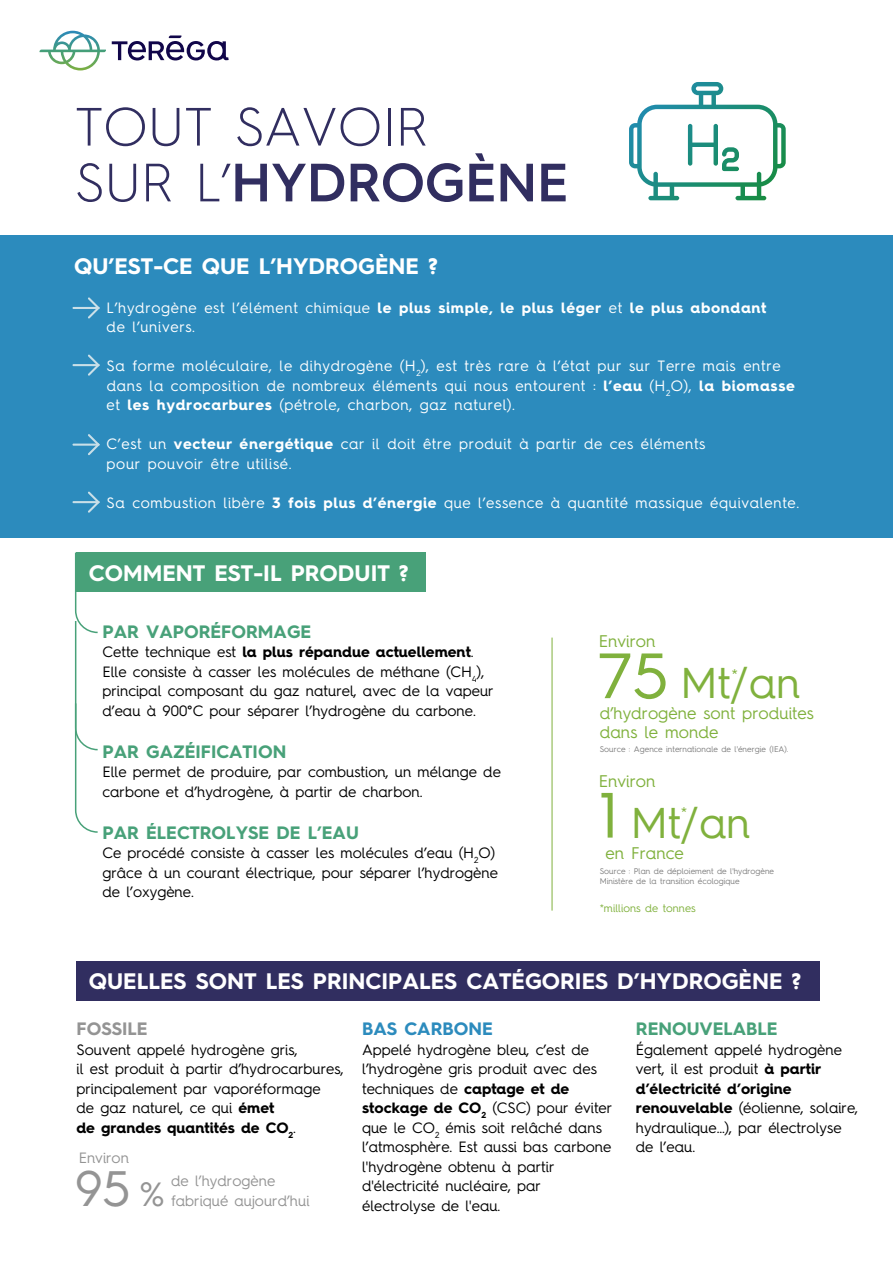
<style>
.page{position:relative;width:893px;height:1263px;background:#fff}
.page>*{position:absolute;margin:0;border:0;box-sizing:border-box;transform-origin:0 0}
.t1{font:300 54px/55.8px "Hurme Geometric Sans 4";color:#312e60}
.t2{font:49.95px "Hurme Geometric Sans 4";color:#949494}
.t3{font:43.2px "Hurme Geometric Sans 4";color:#80b13d}
.t4{font:700 22.5px "Hurme Geometric Sans 4";color:#fff}
.t5{font:700 18px "Hurme Geometric Sans 4";color:#48a179}
.t6{font:700 18px "Hurme Geometric Sans 4";color:#2c8bbd}
.t7{font:700 18px "Hurme Geometric Sans 4";color:#949494}
.t8{font:16.95px/18.5px "Hurme Geometric Sans 4";color:#80b13d}
.t9{font:15px/19.5px "Hurme Geometric Sans 4";color:#000}
.t10{font:15px/19.5px "Hurme Geometric Sans 4";letter-spacing:.045em;color:#fff}
.t11{font:15px/19.5px "Hurme Geometric Sans 4";color:#949494}
.t12{font:10.95px "Hurme Geometric Sans 4";color:#80b13d}
.t13{font:8.25px/10.2px "Hurme Geometric Sans 4";color:#7e7e7e}
.s1{font-weight:600}
.s2{font-weight:700}
.s3{font-size:64.05px}
.s4{font-size:33.6px}
</style>
<div class="page">
<svg style="left:112px;top:35px;width:117px;height:26px"></svg>
<svg style="left:39px;top:31px;width:67px;height:39px"></svg>
<div style="left:0;top:235px;width:893px;height:302px;background:#2c8bbd"></div>
<div style="left:76px;top:553px;width:349px;height:39px;background:#48a179"></div>
<div style="left:76px;top:961px;width:743px;height:39px;background:#312e60"></div>
<svg style="left:629px;top:82px;width:157px;height:118px"></svg>
<hr style="left:72px;top:307px;width:27px;height:2px;background:#c9dfe8">
<svg style="left:88px;top:297px;width:12px;height:21px"></svg>
<hr style="left:72px;top:364px;width:27px;height:2px;background:#c9dfe8">
<svg style="left:88px;top:354px;width:12px;height:22px"></svg>
<hr style="left:72px;top:444px;width:27px;height:2px;background:#c9dfe8">
<svg style="left:88px;top:434px;width:12px;height:21px"></svg>
<hr style="left:72px;top:501px;width:27px;height:2px;background:#c9dfe8">
<svg style="left:88px;top:491px;width:12px;height:22px"></svg>
<svg style="left:74px;top:552px;width:25px;height:281px"></svg>
<hr style="left:552px;top:638px;width:1px;height:273px;background:#80b13d">
<h1 class="t1" style="left:75px;top:98px;width:495px">TOUT SAVOIR<br>SUR L’<span class="s1">HYDROGÈNE</span></h1>
<h3 class="t4" style="left:74px;top:251px;width:365px">QU’EST-CE QUE L’HYDROGÈNE ?</h3>
<p class="t10" style="left:107px;top:297px;width:661px">L’hydrogène est l’élément chimique <span class="s2">le plus simple, le plus léger</span> et <span class="s2">le plus abondant </span>de l’univers.</p>
<p class="t10" style="left:107px;top:356px;width:690px">Sa forme moléculaire, le dihydrogène (H<sub>2</sub>), est très rare à l’état pur sur Terre mais entre dans la composition de nombreux éléments qui nous entourent : <span class="s2">l’eau</span> (H<sub>2</sub>O), <span class="s2">la biomasse </span>et <span class="s2">les hydrocarbures</span> (pétrole, charbon, gaz naturel).</p>
<p class="t10" style="left:107px;top:434px;width:600px">C’est un <span class="s2">vecteur énergétique</span> car il doit être produit à partir de ces éléments pour pouvoir être utilisé.</p>
<p class="t10" style="left:107px;top:492px;width:694px">Sa combustion libère <span class="s2">3 fois plus d’énergie</span> que l’essence à quantité massique équivalente.</p>
<h3 class="t4" style="left:89px;top:558px;width:321px">COMMENT EST-IL PRODUIT ?</h3>
<p class="t5" style="left:102px;top:619px;width:210px">PAR VAPORÉFORMAGE</p>
<p class="t9" style="left:102px;top:642px;width:393px">Cette technique est <span class="s2">la plus répandue actuellement</span>.<br>Elle consiste à casser les molécules de méthane (CH<sub>4</sub>), principal composant du gaz naturel, avec de la vapeur d’eau à 900°C pour séparer l’hydrogène du carbone.</p>
<p class="t5" style="left:102px;top:739px;width:185px">PAR GAZÉIFICATION</p>
<p class="t9" style="left:102px;top:762px;width:400px">Elle permet de produire, par combustion, un mélange de carbone et d’hydrogène, à partir de charbon.</p>
<p class="t5" style="left:102px;top:820px;width:258px">PAR ÉLECTROLYSE DE L’EAU</p>
<p class="t9" style="left:102px;top:843px;width:397px">Ce procédé consiste à casser les molécules d’eau (H<sub>2</sub>O) grâce à un courant électrique, pour séparer l’hydrogène de l’oxygène.</p>
<p class="t8" style="left:599px;top:631px;width:58px">Environ</p>
<h3 class="t3" style="left:597px;top:653px;width:204px"><span class="s3">75</span> Mt/an</h3>
<p class="t8" style="left:731px;top:665px;width:8px">*</p>
<p class="t8" style="left:600px;top:704px;width:216px">d’hydrogène sont produites dans le monde</p>
<p class="t13" style="left:600px;top:744px;width:190px">Source : Agence internationale de l'énergie (IEA).</p>
<p class="t8" style="left:599px;top:771px;width:58px">Environ</p>
<h3 class="t3" style="left:599px;top:792px;width:153px"><span class="s3">1</span> Mt/an</h3>
<p class="t8" style="left:681px;top:803px;width:8px">*</p>
<p class="t8" style="left:605px;top:843px;width:80px">en France</p>
<p class="t13" style="left:600px;top:865px;width:176px">Source : Plan de déploiement de l'hydrogène<br>Ministère de la transition écologique</p>
<p class="t12" style="left:600px;top:900px;width:97px">*millions de tonnes</p>
<h3 class="t4" style="left:89px;top:965px;width:714px">QUELLES SONT LES PRINCIPALES CATÉGORIES D’HYDROGÈNE ?</h3>
<p class="t7" style="left:76px;top:1016px;width:73px">FOSSILE</p>
<p class="t9" style="left:76px;top:1039px;width:269px">Souvent appelé hydrogène gris,<br>il est produit à partir d’hydrocarbures, principalement par vaporéformage<br>de gaz naturel, ce qui <span class="s2">émet<br>de grandes quantités de CO</span><sub>2</sub>.</p>
<p class="t11" style="left:79px;top:1147px;width:52px">Environ</p>
<h2 class="t2" style="left:75px;top:1153px;width:91px">95 <span class="s4">%</span></h2>
<p class="t11" style="left:171px;top:1171px;width:140px">de l’hydrogène fabriqué aujourd’hui</p>
<p class="t6" style="left:362px;top:1016px;width:132px">BAS CARBONE</p>
<p class="t9" style="left:362px;top:1039px;width:252px">Appelé hydrogène bleu, c’est de l’hydrogène gris produit avec des techniques de <span class="s2">captage et de stockage de CO</span><sub>2</sub> (CSC) pour éviter que le CO<sub>2</sub> émis soit relâché dans l’atmosphère. Est aussi bas carbone l'hydrogène obtenu à partir d'électricité nucléaire, par électrolyse de l'eau.</p>
<p class="t5" style="left:636px;top:1016px;width:143px">RENOUVELABLE</p>
<p class="t9" style="left:636px;top:1039px;width:224px">Également appelé hydrogène vert, il est produit <span class="s2">à partir d’électricité d’origine renouvelable</span> (éolienne, solaire, hydraulique…), par électrolyse de l’eau.</p>
</div>
